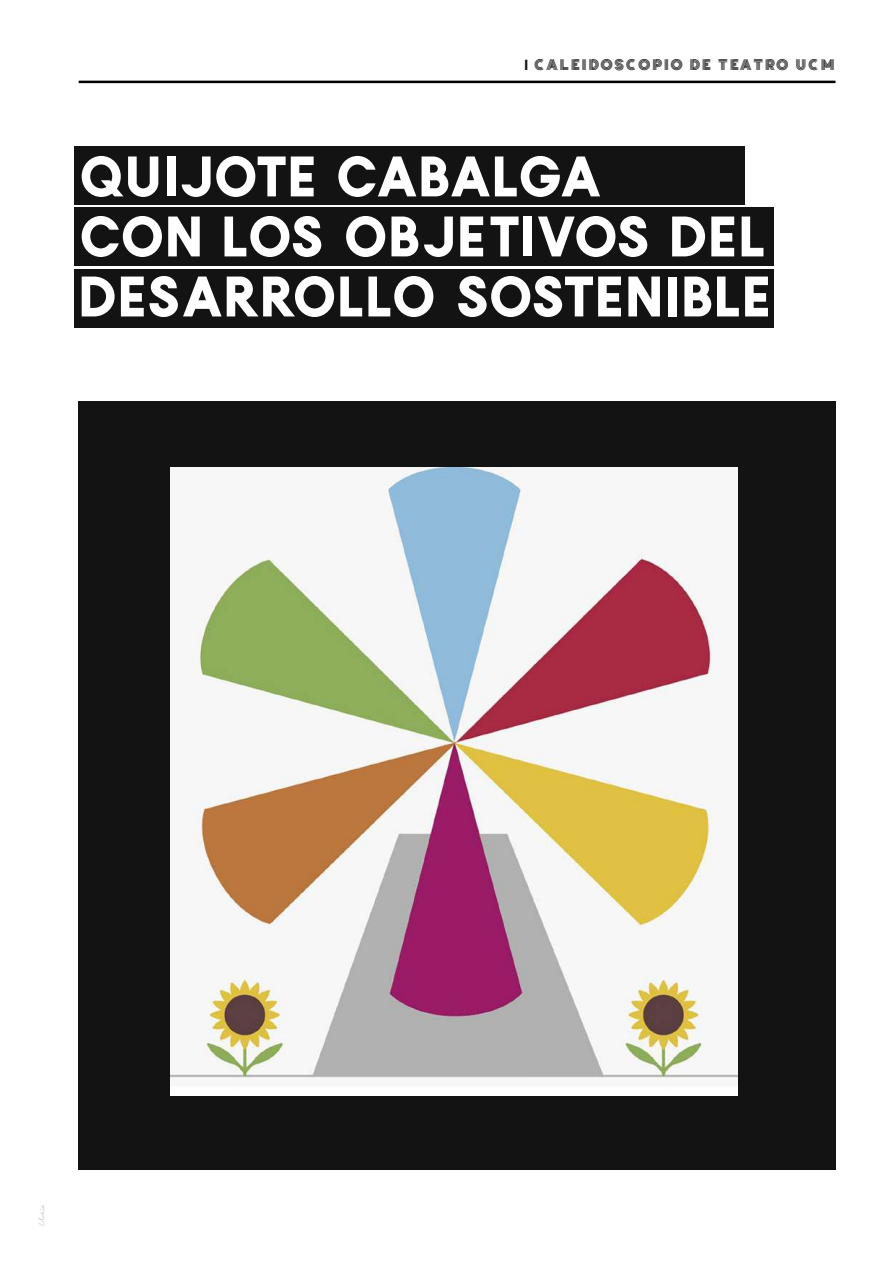
<style>
.page{position:relative;width:893px;height:1263px;background:#fff}
.page>*{position:absolute;margin:0;border:0;box-sizing:border-box;transform-origin:0 0}
.t1{font:57px/60px "Tokyo";letter-spacing:-.01em;color:#fff}
.t2{font:14.7px "THESOCIAL";letter-spacing:.04em;color:#131314}
.t3{font:10.5px "Biloxi Script";color:#96a5a7}
.s1{font-family:"Tokyo"}
</style>
<div class="page">
<div style="left:75px;top:146px;width:670px;height:58px;background:#131314"></div>
<div style="left:79px;top:81px;width:756px;height:2px;border:1px solid #000"></div>
<div style="left:78px;top:401px;width:757px;height:768px;background:#131314"></div>
<div style="left:75px;top:208px;width:699px;height:58px;background:#131314"></div>
<div style="left:75px;top:269px;width:699px;height:58px;background:#131314"></div>
<img style="left:171px;top:467px;width:566px;height:628px">
<p class="t2" style="left:524px;top:59px;width:312px"><span class="s1">I</span> CALEIDOSCOPIO DE TEATRO UCM</p>
<p class="t1" style="left:79px;top:146px;width:693px">QUIJOTE CABALGA<br>CON LOS OBJETIVOS DEL<br>DESARROLLO SOSTENIBLE</p>
<p class="t3" style="left:35px;top:1226px;width:23px;rotate:-90deg">Urkía</p>
</div>
